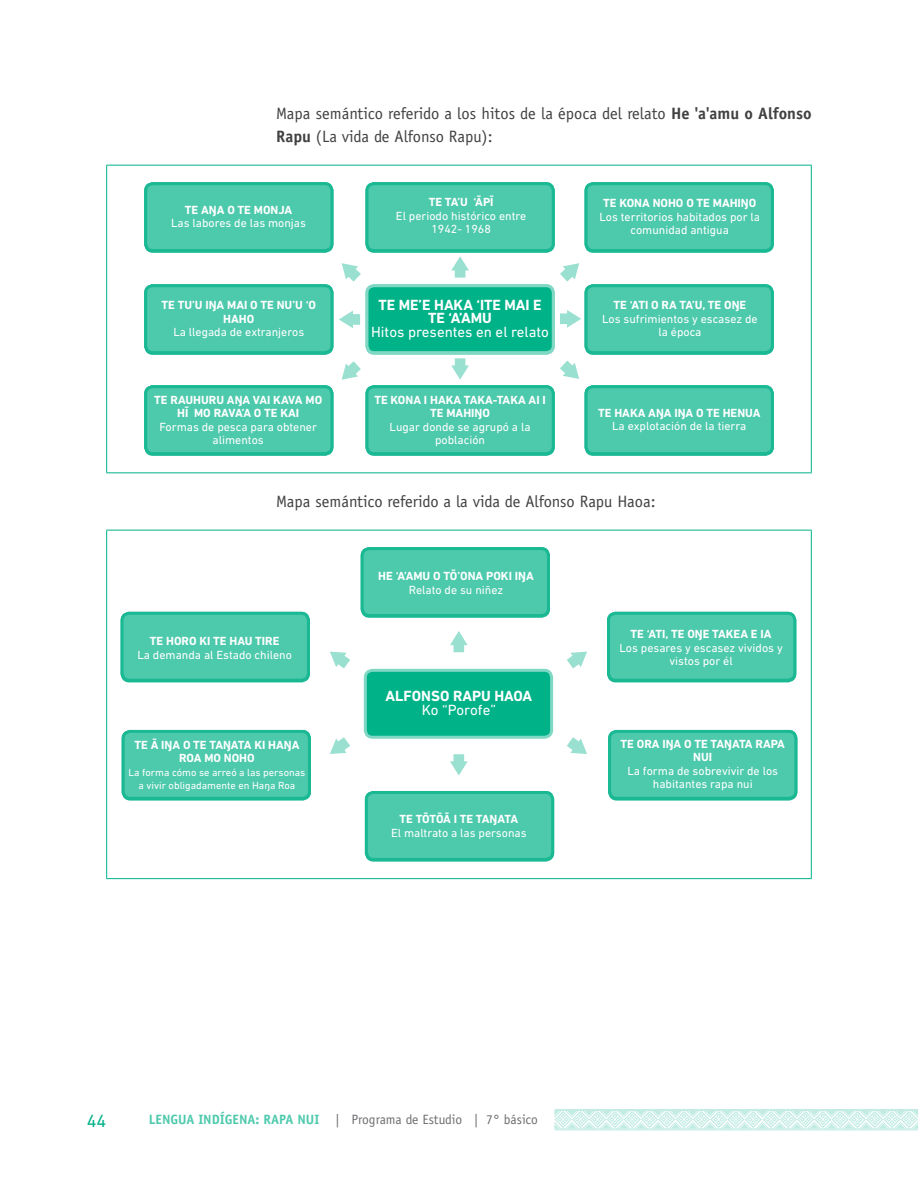
<style>
.page{position:relative;width:918px;height:1188px;background:#fff}
.page>*{position:absolute;margin:0;border:0;box-sizing:border-box;transform-origin:0 0}
.t1{font:18px "DIN Next LT Pro";color:#00b288}
.t2{font:16.5px/22.5px "Officina Sans";color:#414042}
.t3{font:700 15px/13.5px "DIN Next LT Pro";color:#fff;text-align:center}
.t4{font:15px "DIN Next LT Pro";color:#fff}
.t5{font:13.5px "Officina Sans";color:#6d6e71}
.t6{font:12px/13.5px "DIN Next LT Pro";color:#fff;text-align:center}
.t7{font:700 12px/13.5px "DIN Next LT Pro";color:#fff}
.t8{font:700 12px "DIN Next LT Pro";letter-spacing:.115em;color:#fff}
.t9{font:10.5px/13.5px "DIN Next LT Pro";color:#fff;text-align:center}
.s1{font-weight:700}
.s2{font-weight:700;color:#4dc9ac}
</style>
<div class="page">
<svg style="left:555px;top:1111px;width:363px;height:18px"></svg>
<hr style="left:555px;top:1110px;width:363px;height:1px;background:#c2ece3">
<hr style="left:555px;top:1129px;width:363px;height:1px;background:#c2ece3">
<hr style="left:555px;top:1109px;width:363px;height:1px;background:#c2ece3">
<hr style="left:555px;top:1130px;width:363px;height:1px;background:#c2ece3">
<hr style="left:106px;top:165px;width:706px;height:1px;background:#00b288">
<hr style="left:106px;top:166px;width:1px;height:306px;background:#00b288">
<hr style="left:811px;top:166px;width:1px;height:306px;background:#00b288">
<hr style="left:106px;top:472px;width:706px;height:1px;background:#00b288">
<div style="left:367px;top:286px;width:186px;height:67px;background:#00b288;border-radius:7px"></div>
<div style="left:365px;top:284px;width:190px;height:70px;border:3px solid #80d8c4;border-radius:7px"></div>
<div style="left:146px;top:286px;width:186px;height:67px;background:#4dc9ac;border-radius:7px"></div>
<div style="left:144px;top:284px;width:189px;height:70px;border:3px solid #1ab994;border-radius:7px"></div>
<div style="left:586px;top:286px;width:186px;height:67px;background:#4dc9ac;border-radius:7px"></div>
<div style="left:585px;top:284px;width:189px;height:70px;border:3px solid #1ab994;border-radius:7px"></div>
<div style="left:367px;top:387px;width:186px;height:67px;background:#4dc9ac;border-radius:7px"></div>
<div style="left:365px;top:385px;width:190px;height:70px;border:3px solid #1ab994;border-radius:7px"></div>
<div style="left:146px;top:387px;width:186px;height:67px;background:#4dc9ac;border-radius:7px"></div>
<div style="left:144px;top:385px;width:189px;height:70px;border:3px solid #1ab994;border-radius:7px"></div>
<div style="left:586px;top:387px;width:186px;height:67px;background:#4dc9ac;border-radius:7px"></div>
<div style="left:585px;top:385px;width:189px;height:70px;border:3px solid #1ab994;border-radius:7px"></div>
<div style="left:367px;top:184px;width:186px;height:67px;background:#4dc9ac;border-radius:7px"></div>
<div style="left:365px;top:182px;width:190px;height:70px;border:3px solid #1ab994;border-radius:7px"></div>
<div style="left:146px;top:184px;width:186px;height:67px;background:#4dc9ac;border-radius:7px"></div>
<div style="left:144px;top:182px;width:189px;height:70px;border:3px solid #1ab994;border-radius:7px"></div>
<div style="left:586px;top:184px;width:186px;height:67px;background:#4dc9ac;border-radius:7px"></div>
<div style="left:585px;top:182px;width:189px;height:70px;border:3px solid #1ab994;border-radius:7px"></div>
<svg style="left:451px;top:358px;width:18px;height:22px"></svg>
<svg style="left:451px;top:256px;width:18px;height:22px"></svg>
<svg style="left:560px;top:310px;width:21px;height:18px"></svg>
<svg style="left:339px;top:311px;width:21px;height:17px"></svg>
<svg style="left:342px;top:263px;width:19px;height:19px"></svg>
<svg style="left:560px;top:263px;width:19px;height:19px"></svg>
<svg style="left:342px;top:361px;width:19px;height:19px"></svg>
<svg style="left:560px;top:361px;width:19px;height:18px"></svg>
<hr style="left:106px;top:530px;width:706px;height:1px;background:#00b288">
<hr style="left:106px;top:530px;width:1px;height:348px;background:#00b288">
<hr style="left:811px;top:530px;width:1px;height:348px;background:#00b288">
<hr style="left:106px;top:878px;width:706px;height:1px;background:#00b288">
<div style="left:365px;top:670px;width:187px;height:67px;background:#00b288;border-radius:7px"></div>
<div style="left:364px;top:669px;width:189px;height:70px;border:3px solid #80d8c4;border-radius:7px"></div>
<div style="left:122px;top:613px;width:186px;height:67px;background:#4dc9ac;border-radius:7px"></div>
<div style="left:121px;top:612px;width:189px;height:70px;border:3px solid #1ab994;border-radius:7px"></div>
<div style="left:609px;top:613px;width:186px;height:67px;background:#4dc9ac;border-radius:7px"></div>
<div style="left:607px;top:612px;width:189px;height:70px;border:3px solid #1ab994;border-radius:7px"></div>
<div style="left:366px;top:792px;width:187px;height:67px;background:#4dc9ac;border-radius:7px"></div>
<div style="left:365px;top:791px;width:189px;height:70px;border:3px solid #1ab994;border-radius:7px"></div>
<div style="left:123px;top:731px;width:186px;height:67px;background:#4dc9ac;border-radius:7px"></div>
<div style="left:122px;top:730px;width:189px;height:70px;border:3px solid #1ab994;border-radius:7px"></div>
<div style="left:610px;top:731px;width:186px;height:67px;background:#4dc9ac;border-radius:7px"></div>
<div style="left:608px;top:730px;width:189px;height:70px;border:3px solid #1ab994;border-radius:7px"></div>
<div style="left:362px;top:549px;width:186px;height:67px;background:#4dc9ac;border-radius:7px"></div>
<div style="left:361px;top:547px;width:189px;height:70px;border:3px solid #1ab994;border-radius:7px"></div>
<svg style="left:450px;top:754px;width:18px;height:22px"></svg>
<svg style="left:450px;top:631px;width:18px;height:21px"></svg>
<svg style="left:330px;top:652px;width:20px;height:16px"></svg>
<svg style="left:330px;top:737px;width:20px;height:17px"></svg>
<svg style="left:567px;top:652px;width:20px;height:16px"></svg>
<svg style="left:567px;top:737px;width:20px;height:17px"></svg>
<h2 class="t2" style="left:276px;top:102px;width:537px">Mapa semántico referido a los hitos de la época del relato <span class="s1">He 'a'amu o Alfonso<br>Rapu</span> (La vida de Alfonso Rapu):</h2>
<p class="t7" style="left:185px;top:203px;width:107px">TE AŊA O TE MONJA</p>
<p class="t6" style="left:171px;top:216px;width:136px">Las labores de las monjas</p>
<p class="t7" style="left:429px;top:196px;width:66px">TE TA’U ‘ĀPĪ</p>
<p class="t6" style="left:396px;top:209px;width:132px">El periodo histórico entre<br>1942- 1968</p>
<p class="t7" style="left:603px;top:196px;width:33px">TE KONA</p>
<p class="t7" style="left:653px;top:196px;width:9px">NOHO</p>
<p class="t7" style="left:686px;top:196px;width:70px">O TE MAHIŊO</p>
<p class="t6" style="left:599px;top:210px;width:162px">Los territorios habitados por la comunidad antigua</p>
<p class="t7" style="left:223px;top:298px;width:93px;text-indent:-62px">TETU’U IŊA MAI OTE NU’U ‘O<br>HAHO</p>
<p class="t6" style="left:173px;top:325px;width:132px">La llegada de extranjeros</p>
<p class="t3" style="left:378px;top:298px;width:163px">TE ME’E HAKA ‘ITE MAI E<br>TE ‘A’AMU</p>
<p class="t4" style="left:371px;top:323px;width:179px">H itos presentes en el relato</p>
<p class="t7" style="left:613px;top:298px;width:133px">TE ‘ATI O RA TA’U, TE OŊE</p>
<p class="t6" style="left:602px;top:312px;width:157px">Los sufrimientos y escasez de la época</p>
<p class="t7" style="left:177px;top:393px;width:145px;text-indent:50px">AŊA VAI KAVA MO<br>HĪ MO RAVA’A O TE KAI</p>
<p class="t6" style="left:159px;top:420px;width:159px">Formas de pesca para obtener alimentos</p>
<p class="t7" style="left:154px;top:393px;width:25px">TE RAUHURU</p>
<p class="t7" style="left:374px;top:393px;width:33px">TE KONA</p>
<p class="t7" style="left:430px;top:393px;width:116px;text-indent:-6px">IHAKATAKA-TAKAAI I<br>TE MAHIŊO</p>
<p class="t6" style="left:390px;top:420px;width:143px">Lugar donde se agrupó a la población</p>
<p class="t8" style="left:598px;top:406px;width:134px">TEHAKAAŊAIŊAOTE HENUA</p>
<p class="t6" style="left:612px;top:419px;width:136px">La explotación de la tierra</p>
<h2 class="t2" style="left:276px;top:490px;width:381px">Mapa semántico referido a la vida de Alfonso Rapu Haoa:</h2>
<p class="t7" style="left:150px;top:635px;width:25px">TE HORO</p>
<p class="t7" style="left:199px;top:635px;width:39px">KITE HAU</p>
<p class="t7" style="left:255px;top:635px;width:14px">TIRE</p>
<p class="t6" style="left:137px;top:648px;width:156px">La demanda al Estado chileno</p>
<p class="t7" style="left:134px;top:738px;width:105px">TE Ā IŊA OTE TAŊATA</p>
<p class="t7" style="left:254px;top:738px;width:45px">KI HAŊA</p>
<p class="t7" style="left:179px;top:751px;width:54px">ROA MO NOHO</p>
<p class="t9" style="left:129px;top:765px;width:178px">La forma cómo se arreó a las personas a vivir obligadamente en Haŋa Roa</p>
<p class="t7" style="left:378px;top:569px;width:91px">HE ‘A’AMU O TŌ’ONA</p>
<p class="t7" style="left:486px;top:569px;width:48px">POKI IŊA</p>
<p class="t6" style="left:409px;top:583px;width:96px">Relato de su niñez</p>
<p class="t3" style="left:386px;top:690px;width:37px">ALFONSO</p>
<p class="t3" style="left:453px;top:690px;width:62px">RAPU HAOA</p>
<p class="t4" style="left:422px;top:701px;width:76px">Ko “Porofe”</p>
<p class="t7" style="left:400px;top:812px;width:106px">TE TŌTŌĀ I TE TAŊATA</p>
<p class="t6" style="left:391px;top:826px;width:137px">El maltrato a las personas</p>
<p class="t7" style="left:631px;top:627px;width:137px">TE ‘ATI, TE OŊETAKEA EIA</p>
<p class="t6" style="left:620px;top:641px;width:165px">Los pesares y escasez vividos y vistos por él</p>
<p class="t7" style="left:621px;top:737px;width:25px">TE ORA</p>
<p class="t7" style="left:662px;top:737px;width:78px">IŊAOTE TAŊATA</p>
<p class="t7" style="left:756px;top:737px;width:29px">RA PA</p>
<p class="t7" style="left:693px;top:750px;width:7px">NUI</p>
<p class="t6" style="left:627px;top:764px;width:152px">La forma de sobrevivir de los habitantes rapa nui</p>
<h1 class="t1" style="left:87px;top:1110px;width:21px">44</h1>
<p class="t5" style="left:149px;top:1112px;width:391px"><span class="s2">lENGUA INDÍGENA: RAPA NUI</span> | Programa de Estudio | 7° básico</p>
</div>
